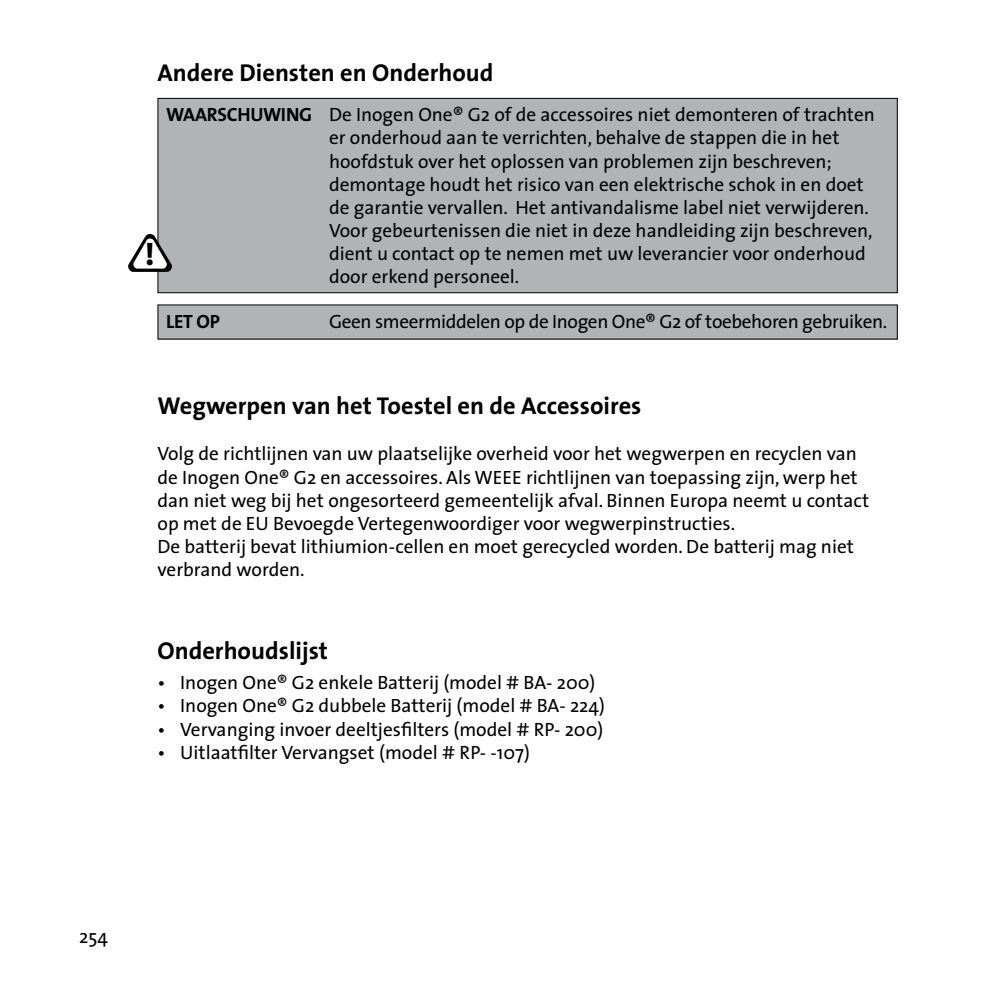
<style>
.page{position:relative;width:1008px;height:1008px;background:#fff}
.page>*{position:absolute;margin:0;border:0;box-sizing:border-box;transform-origin:0 0}
.t1{font:700 32.73px "Myriad";color:#000}
.t2{font:700 24.5px "The Sans";color:#000}
.t3{font:19.25px/23.1px "The Sans";color:#000}
.t4{font:19.25px "The Sans";letter-spacing:-.02em;color:#000}
.t5{font:700 19.25px "The Sans";color:#000}
.s1{font-weight:700}
</style>
<div class="page">
<div style="left:158px;top:305px;width:739px;height:34px;background:#b1b4b6"></div>
<div style="left:158px;top:98px;width:739px;height:195px;background:#b1b4b6"></div>
<div style="left:158px;top:98px;width:740px;height:195px;border:1px solid #000"></div>
<svg style="left:128px;top:233px;width:44px;height:39px"></svg>
<p class="t2" style="left:158px;top:52px;width:338px">Andere Diensten en Onderhoud</p>
<p class="t3" style="left:329px;top:103px;width:547px;text-indent:-163px"><span class="s1">WAARSCHUWING</span> De Inogen One® G2 of de accessoires niet demonteren of trachten er onderhoud aan te verrichten, behalve de stappen die in het hoofdstuk over het oplossen van problemen zijn beschreven; demontage houdt het risico van een elektrische schok in en doet de garantie vervallen. Het antivandalisme label niet verwijderen.<br>Voor gebeurtenissen die niet in deze handleiding zijn beschreven, dient u contact op te nemen met uw leverancier voor onderhoud door erkend personeel.</p>
<p class="t5" style="left:166px;top:306px;width:55px">LET OP</p>
<p class="t4" style="left:329px;top:306px;width:560px">Geen smeermiddelen op de Inogen One® G2 of toebehoren gebruiken.</p>
<h1 class="t1" style="left:145px;top:237px;width:62px">! <sup>C</sup></h1>
<p class="t2" style="left:158px;top:385px;width:485px">Wegwerpen van het Toestel en de Accessoires</p>
<p class="t3" style="left:158px;top:442px;width:713px">Volg de richtlijnen van uw plaatselijke overheid voor het wegwerpen en recyclen van de Inogen One® G2 en accessoires. Als WEEE richtlijnen van toepassing zijn, werp het dan niet weg bij het ongesorteerd gemeentelijk afval. Binnen Europa neemt u contact op met de EU Bevoegde Vertegenwoordiger voor wegwerpinstructies.<br>De batterij bevat lithiumion-cellen en moet gerecycled worden. De batterij mag niet verbrand worden.</p>
<p class="t2" style="left:158px;top:630px;width:172px">Onderhoudslijst</p>
<p class="t3" style="left:158px;top:671px;width:439px">• Inogen One® G2 enkele Batterij (model # BA- 200)</p>
<p class="t3" style="left:158px;top:694px;width:449px">• Inogen One® G2 dubbele Batterij (model # BA- 224)</p>
<p class="t3" style="left:158px;top:717px;width:447px">• Vervanging invoer deeltjesfilters (model # RP- 200)</p>
<p class="t3" style="left:158px;top:740px;width:374px">• Uitlaatfilter Vervangset (model # RP- -107)</p>
<p class="t3" style="left:79px;top:925px;width:30px">254</p>
</div>
